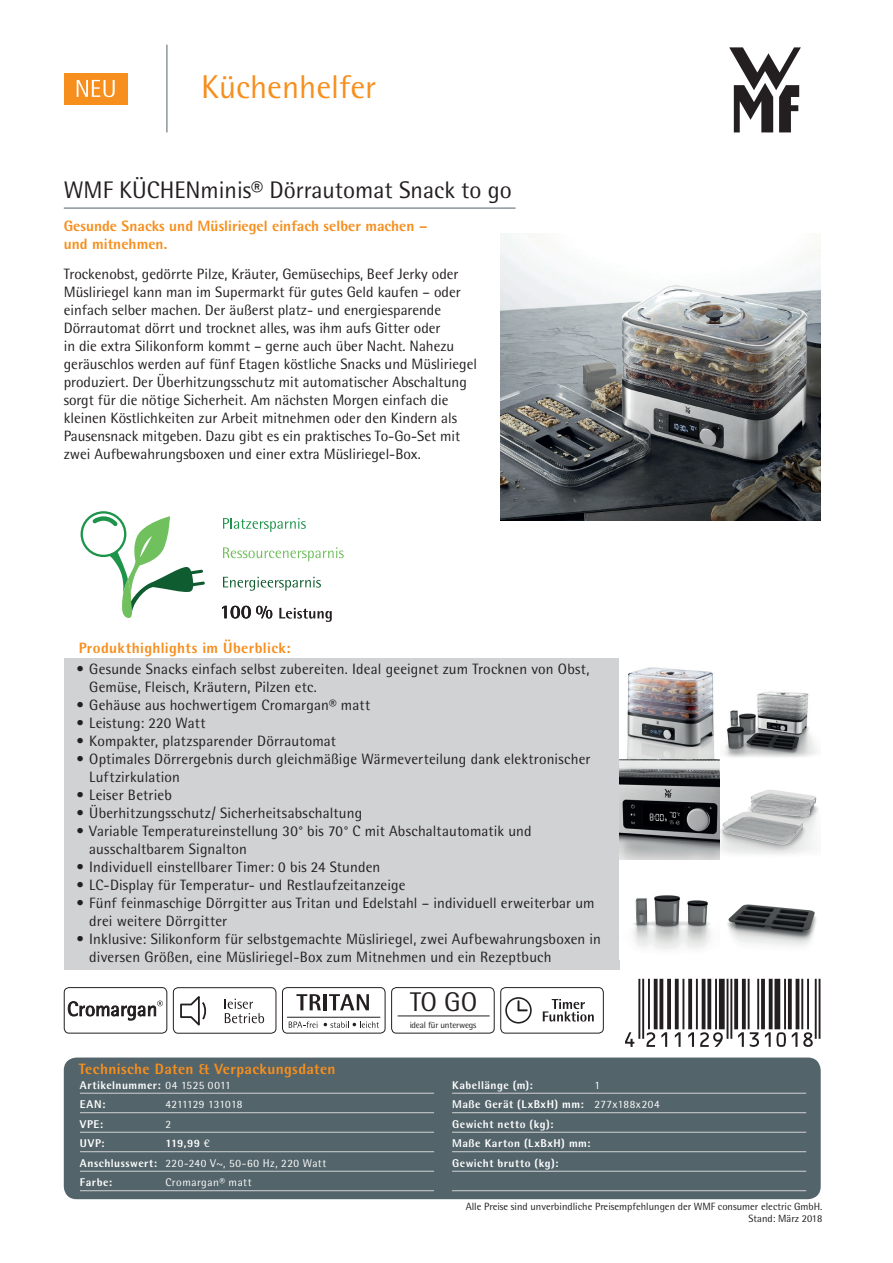
<style>
.page{position:relative;width:893px;height:1263px;background:#fff}
.page>*{position:absolute;margin:0;border:0;box-sizing:border-box;transform-origin:0 0}
.t1{font:33px "WMF Rotis";color:#f68f1e}
.t2{font:27px "WMF Rotis";color:#231f20}
.t3{font:24px "WMF Rotis";color:#231f20}
.t4{font:15px/18px "WMF Rotis";color:#231f20}
.t5{font:700 15px/18px "WMF Rotis";letter-spacing:.01em;color:#f68f1e}
.t6{font:700 11.25px/19.5px "WMF Rotis";letter-spacing:.045em;color:#fff}
.t7{font:11.25px "WMF Rotis";letter-spacing:.035em;color:#fff}
.t8{font:11.25px "WMF Rotis";letter-spacing:.005em;color:#fff}
.t9{font:10.5px "WMF Rotis";color:#231f20}
.t10{font:9px "WMF Rotis";letter-spacing:-.02em;color:#231f20}
.s1{font-weight:400}
</style>
<div class="page">
<svg style="left:729px;top:47px;width:72px;height:85px"></svg>
<div style="left:64px;top:659px;width:556px;height:311px;background:#d1d2d4"></div>
<img style="left:620px;top:667px;width:199px;height:283px">
<div style="left:64px;top:1057px;width:757px;height:142px;background:#53646a;border-radius:13px"></div>
<hr style="left:80px;top:1093px;width:354px;height:1px;background:#d1d2d4">
<hr style="left:80px;top:1112px;width:354px;height:1px;background:#d1d2d4">
<hr style="left:80px;top:1132px;width:354px;height:1px;background:#d1d2d4">
<hr style="left:80px;top:1151px;width:354px;height:1px;background:#d1d2d4">
<hr style="left:80px;top:1171px;width:354px;height:1px;background:#d1d2d4">
<hr style="left:80px;top:1190px;width:354px;height:1px;background:#d1d2d4">
<hr style="left:452px;top:1093px;width:354px;height:1px;background:#d1d2d4">
<hr style="left:452px;top:1112px;width:354px;height:1px;background:#d1d2d4">
<hr style="left:452px;top:1132px;width:354px;height:1px;background:#d1d2d4">
<hr style="left:452px;top:1151px;width:354px;height:1px;background:#d1d2d4">
<hr style="left:452px;top:1171px;width:354px;height:1px;background:#d1d2d4">
<hr style="left:452px;top:1190px;width:354px;height:1px;background:#d1d2d4">
<img style="left:500px;top:234px;width:321px;height:287px">
<div style="left:64px;top:73px;width:64px;height:31px;background:#f68f1e"></div>
<svg style="left:77px;top:80px;width:38px;height:17px"></svg>
<div style="left:64px;top:987px;width:103px;height:46px;border:1px solid #231f20;border-radius:5px"></div>
<svg style="left:68px;top:1000px;width:95px;height:20px"></svg>
<div style="left:173px;top:987px;width:103px;height:47px;border:1px solid #231f20;border-radius:5px"></div>
<svg style="left:225px;top:999px;width:39px;height:24px"></svg>
<svg style="left:180px;top:996px;width:27px;height:30px"></svg>
<div style="left:282px;top:987px;width:104px;height:46px;border:1px solid #231f20;border-radius:5px"></div>
<hr style="left:287px;top:1017px;width:93px;height:1px;background:#231f20">
<svg style="left:296px;top:994px;width:25px;height:16px"></svg>
<hr style="left:324px;top:994px;width:3px;height:16px;background:#231f20">
<svg style="left:329px;top:994px;width:40px;height:16px"></svg>
<svg style="left:289px;top:1021px;width:29px;height:7px"></svg>
<svg style="left:324px;top:1021px;width:55px;height:7px"></svg>
<div style="left:391px;top:987px;width:104px;height:46px;border:1px solid #231f20;border-radius:5px"></div>
<hr style="left:398px;top:1016px;width:92px;height:1px;background:#231f20">
<div style="left:500px;top:987px;width:104px;height:46px;border:1px solid #231f20;border-radius:5px"></div>
<svg style="left:505px;top:997px;width:27px;height:26px"></svg>
<svg style="left:543px;top:999px;width:51px;height:22px"></svg>
<hr style="left:167px;top:45px;width:1px;height:87px;background:#53646a">
<hr style="left:64px;top:208px;width:452px;height:1px;background:#53646a">
<div style="left:81px;top:511px;width:45px;height:46px;border:2px solid #1e944a;border-radius:50%"></div>
<svg style="left:89px;top:514px;width:116px;height:104px"></svg>
<svg style="left:223px;top:518px;width:83px;height:14px"></svg>
<svg style="left:223px;top:547px;width:121px;height:14px"></svg>
<svg style="left:223px;top:577px;width:98px;height:14px"></svg>
<svg style="left:222px;top:606px;width:50px;height:12px"></svg>
<svg style="left:279px;top:608px;width:53px;height:14px"></svg>
<svg style="left:625px;top:979px;width:195px;height:68px"></svg>
<h1 class="t1" style="left:201px;top:67px;width:177px">Küchenhelfer</h1>
<h3 class="t3" style="left:64px;top:175px;width:450px">WMF KÜCHENminis® Dörrautomat Snack to go</h3>
<p class="t5" style="left:64px;top:216px;width:365px">Gesunde Snacks und Müsliriegel einfach selber machen – und mitnehmen.</p>
<p class="t4" style="left:64px;top:265px;width:415px">Trockenobst, gedörrte Pilze, Kräuter, Gemüsechips, Beef Jerky oder Müsliriegel kann man im Supermarkt für gutes Geld kaufen – oder einfach selber machen. Der äußerst platz- und energiesparende Dörrautomat dörrt und trocknet alles, was ihm aufs Gitter oder<br>in die extra Silikonform kommt – gerne auch über Nacht. Nahezu geräuschlos werden auf fünf Etagen köstliche Snacks und Müsliriegel produziert. Der Überhitzungsschutz mit automatischer Abschaltung sorgt für die nötige Sicherheit. Am nächsten Morgen einfach die kleinen Köstlichkeiten zur Arbeit mitnehmen oder den Kindern als Pausensnack mitgeben. Dazu gibt es ein praktisches To-Go-Set mit zwei Aufbewahrungsboxen und einer extra Müsliriegel-Box.</p>
<p class="t5" style="left:79px;top:638px;width:213px">Produkthighlights im Überblick:</p>
<p class="t4" style="left:89px;top:660px;width:502px;text-indent:-13px">• Gesunde Snacks einfach selbst zubereiten. Ideal geeignet zum Trocknen von Obst,<br>Gemüse, Fleisch, Kräutern, Pilzen etc.</p>
<p class="t4" style="left:77px;top:696px;width:295px">• Gehäuse aus hochwertigem Cromargan® matt</p>
<p class="t4" style="left:77px;top:714px;width:131px">• Leistung: 220 Watt</p>
<p class="t4" style="left:77px;top:732px;width:261px">• Kompakter, platzsparender Dörrautomat</p>
<p class="t4" style="left:89px;top:750px;width:503px;text-indent:-13px">• Optimales Dörrergebnis durch gleichmäßige Wärmeverteilung dank elektronischer<br>Luftzirkulation</p>
<p class="t4" style="left:77px;top:786px;width:97px">• Leiser Betrieb</p>
<p class="t4" style="left:77px;top:804px;width:287px">• Überhitzungsschutz/ Sicherheitsabschaltung</p>
<p class="t4" style="left:89px;top:822px;width:444px;text-indent:-13px">• Variable Temperatureinstellung 30° bis 70° C mit Abschaltautomatik und ausschaltbarem Signalton</p>
<p class="t4" style="left:77px;top:858px;width:305px">• Individuell einstellbarer Timer: 0 bis 24 Stunden</p>
<p class="t4" style="left:77px;top:876px;width:330px">• LC-Display für Temperatur- und Restlaufzeitanzeige</p>
<p class="t4" style="left:89px;top:894px;width:507px;text-indent:-13px">• Fünf feinmaschige Dörrgitter aus Tritan und Edelstahl – individuell erweiterbar um drei weitere Dörrgitter</p>
<p class="t4" style="left:89px;top:930px;width:513px;text-indent:-13px">• Inklusive: Silikonform für selbstgemachte Müsliriegel, zwei Aufbewahrungsboxen in diversen Größen, eine Müsliriegel-Box zum Mitnehmen und ein Rezeptbuch</p>
<h2 class="t2" style="left:410px;top:986px;width:69px">TO GO</h2>
<p class="t5" style="left:79px;top:1059px;width:259px">Technische Daten &amp; Verpackungsdaten</p>
<p class="t6" style="left:80px;top:1075px;width:153px">Artikelnummer: <span class="s1">04 1525 0011<br></span>EAN:</p>
<p class="t8" style="left:165px;top:1098px;width:78px">4211129 131018</p>
<p class="t6" style="left:80px;top:1114px;width:25px">VPE:</p>
<p class="t7" style="left:165px;top:1117px;width:7px">2</p>
<p class="t6" style="left:80px;top:1133px;width:26px">UVP:</p>
<p class="t6" style="left:80px;top:1133px;width:248px;text-indent:85px">119,99 <span class="s1">€<br></span>Anschlusswert: <span class="s1">220-240 V~, 50-60 Hz, 220 Watt<br></span>Farbe:</p>
<p class="t7" style="left:165px;top:1176px;width:88px">Cromargan® matt</p>
<p class="t10" style="left:410px;top:1019px;width:68px">ideal für unterwegs</p>
<p class="t6" style="left:452px;top:1075px;width:82px">Kabellänge (m):</p>
<p class="t6" style="left:452px;top:1075px;width:209px;text-indent:143px"><span class="s1">1<br></span>Maße Gerät (LxBxH) mm: <span class="s1">277x188x204<br></span>Gewicht netto (kg):<br>Maße Karton (LxBxH) mm:<br>Gewicht brutto (kg):</p>
<p class="t9" style="left:466px;top:1201px;width:358px">Alle Preise sind unverbindliche Preisempfehlungen der WMF consumer electric GmbH.</p>
<p class="t9" style="left:749px;top:1212px;width:75px">Stand: März 2018</p>
</div>
